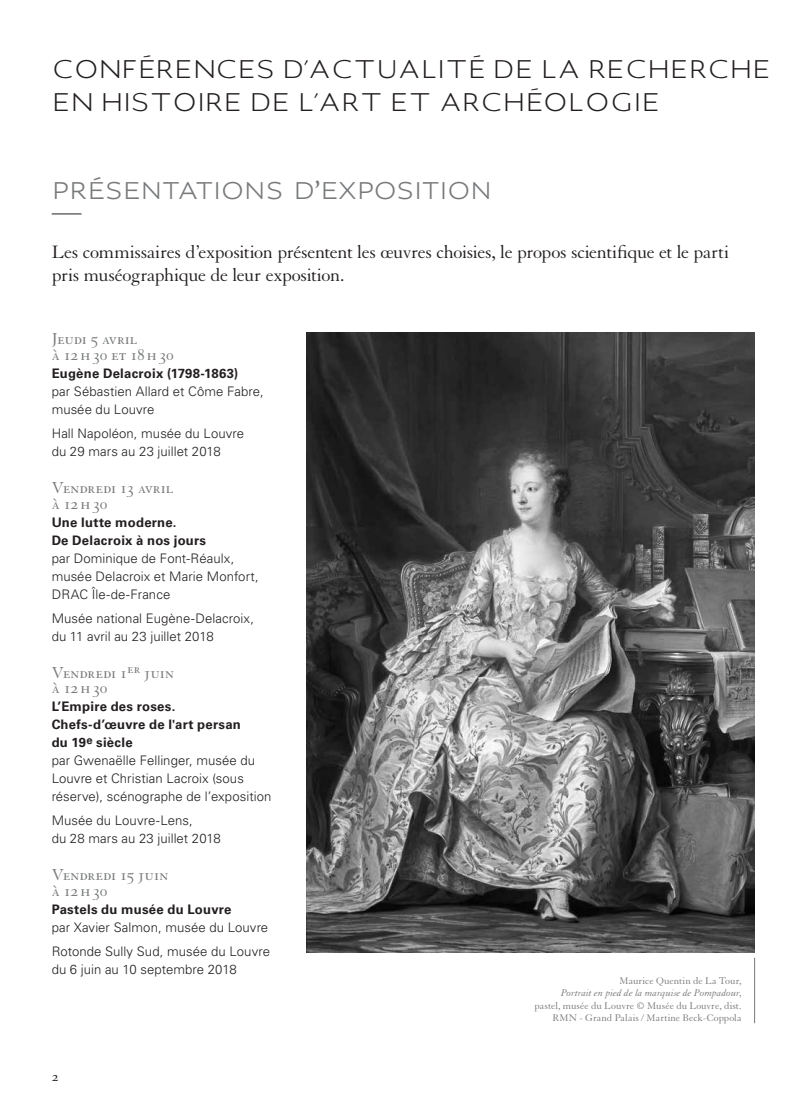
<style>
.page{position:relative;width:808px;height:1110px;background:#fff}
.page>*{position:absolute;margin:0;border:0;box-sizing:border-box;transform-origin:0 0}
.t1{font:25.5px/33px "Louvre Sans";letter-spacing:-.02em;color:#231f20}
.t2{font:24px "Louvre Sans Reg";color:#77797b}
.t3{font:19.5px/22.5px "Granjon LT Std";letter-spacing:-.015em;color:#231f20}
.t4{font:17.25px/15.8px "Granjon LT Std";letter-spacing:-.005em;color:#77797b}
.t5{font:15px "Granjon LT Std";color:#231f20}
.t6{font:300 13.2px/18px "Univers LT Std";letter-spacing:.005em;color:#231f20}
.t7{font:700 13.2px/18px "Univers LT Std";letter-spacing:.02em;color:#231f20}
.t8{font:10.5px/12.6px "Granjon LT Std";letter-spacing:.01em;color:#77797b;text-align:right}
.s1{font-family:"Louvre Serif Med"}
.s2{font-weight:700}
.s3{font-style:italic}
</style>
<div class="page">
<svg style="left:52px;top:214px;width:29px;height:1px"></svg>
<img style="left:307px;top:333px;width:448px;height:620px">
<hr style="left:754px;top:958px;width:1px;height:65px;background:#77797b">
<h1 class="t1" style="left:52px;top:53px;width:721px">CONFÉRENCES D’ACTUALITÉ DE LA RECHERCHE<br>EN HISTOIRE DE L’ART ET ARCHÉOLOGIE</h1>
<h2 class="t2" style="left:52px;top:176px;width:442px">PRÉSENTATIONS D<span class="s1">’</span>EXPOSITION</h2>
<h3 class="t3" style="left:52px;top:241px;width:679px">Les commissaires d’exposition présentent les œuvres choisies, le propos scientifique et le parti pris muséographique de leur exposition.</h3>
<h3 class="t4" style="left:52px;top:332px;width:124px">Jeudi 5 avril<br>à 12h30 et 18h30</h3>
<p class="t7" style="left:52px;top:365px;width:188px">Eugène Delacroix (1798-1863)</p>
<p class="t6" style="left:52px;top:382px;width:214px">par Sébastien Allard et Côme Fabre, musée du Louvre</p>
<p class="t6" style="left:52px;top:424px;width:194px">Hall Napoléon, musée du Louvre du 29 mars au 23 juillet 2018</p>
<h3 class="t4" style="left:52px;top:480px;width:123px">Vendredi 13 avril à 12h30</h3>
<p class="t7" style="left:52px;top:513px;width:156px">Une lutte moderne.<br>De Delacroix à nos jours</p>
<p class="t6" style="left:52px;top:549px;width:209px">par Dominique de Font-Réaulx, musée Delacroix et Marie Monfort,<br>DRAC Île-de-France</p>
<p class="t6" style="left:52px;top:609px;width:204px">Musée national Eugène-Delacroix, du 11 avril au 23 juillet 2018</p>
<h3 class="t4" style="left:52px;top:665px;width:124px">Vendredi 1<sup>er</sup> juin à 12h30</h3>
<p class="t6" style="left:52px;top:697px;width:221px"><span class="s2">L’Empire des roses.<br>Chefs-d’œuvre de l'art persan<br>du 19</span><sup>e</sup> <span class="s2">siècle<br></span>par Gwenaëlle Fellinger, musée du<br>Louvre et Christian Lacroix (sous réserve), scénographe de l’exposition</p>
<p class="t6" style="left:52px;top:811px;width:171px">Musée du Louvre-Lens,<br>du 28 mars au 23 juillet 2018</p>
<h3 class="t4" style="left:52px;top:867px;width:118px">Vendredi 15 juin à 12h30</h3>
<p class="t7" style="left:52px;top:900px;width:181px">Pastels du musée du Louvre</p>
<p class="t6" style="left:52px;top:915px;width:220px;line-height:24px">par Xavier Salmon, musée du Louvre<br>Rotonde Sully Sud, musée du Louvre</p>
<p class="t6" style="left:52px;top:960px;width:186px">du 6 juin au 10 septembre 2018</p>
<p class="t5" style="left:52px;top:1068px;width:8px">2</p>
<p class="t8" style="left:535px;top:974px;width:208px">Maurice Quentin de La Tour,<br><span class="s3">Portrait en pied de la marquise de Pompadour</span>, pastel, musée du Louvre © Musée du Louvre, dist.<br>RMN - Grand Palais / Martine Beck-Coppola</p>
</div>
